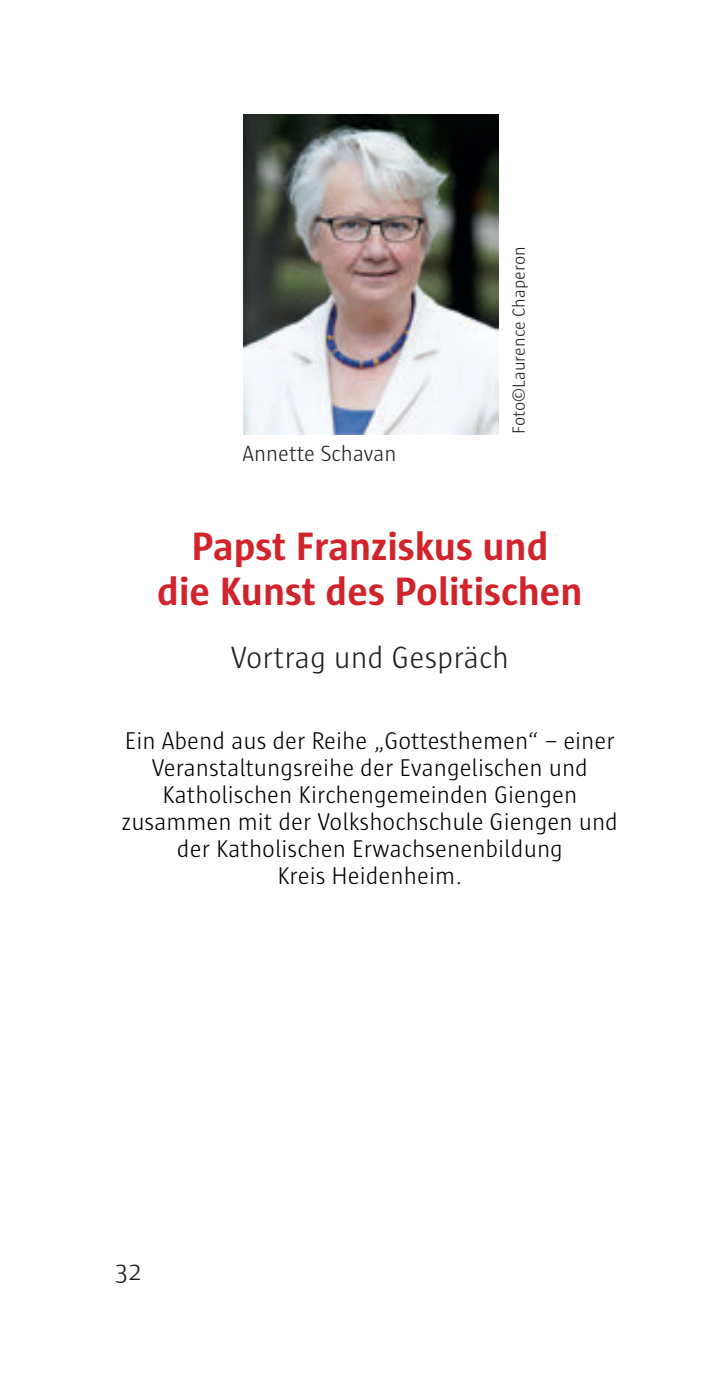
<style>
.page{position:relative;width:708px;height:1378px;background:#fff}
.page>*{position:absolute;margin:0;border:0;box-sizing:border-box;transform-origin:0 0}
.t1{font:700 40.5px/45px "Sun";color:#d1232a;text-align:center}
.t2{font:300 31.5px "Sun";color:#231f20}
.t3{font:300 27px "Sun";color:#231f20}
.t4{font:300 24.75px/27px "Sun";color:#000;text-align:center}
.t5{font:300 22.5px "Sun";color:#231f20}
.t6{font:300 18px "Sun";color:#231f20}
</style>
<div class="page">
<img style="left:244px;top:115px;width:255px;height:319px">
<p class="t5" style="left:242px;top:445px;width:156px">Annette Schavan</p>
<p class="t6" style="left:512px;top:434px;width:189px;rotate:-90deg">Foto©Laurence Chaperon</p>
<h1 class="t1" style="left:157px;top:526px;width:427px">Papst Franziskus und<br>die Kunst des Politischen</h1>
<p class="t2" style="left:231px;top:645px;width:280px">Vortrag und Gespräch</p>
<p class="t4" style="left:122px;top:729px;width:498px">Ein Abend aus der Reihe „Gottesthemen“ – einer Veranstaltungsreihe der Evangelischen und Katholischen Kirchengemeinden Giengen zusammen mit der Volkshochschule Giengen und der Katholischen Erwachsenenbildung<br>Kreis Heidenheim.</p>
<p class="t3" style="left:115px;top:1260px;width:28px">32</p>
</div>
